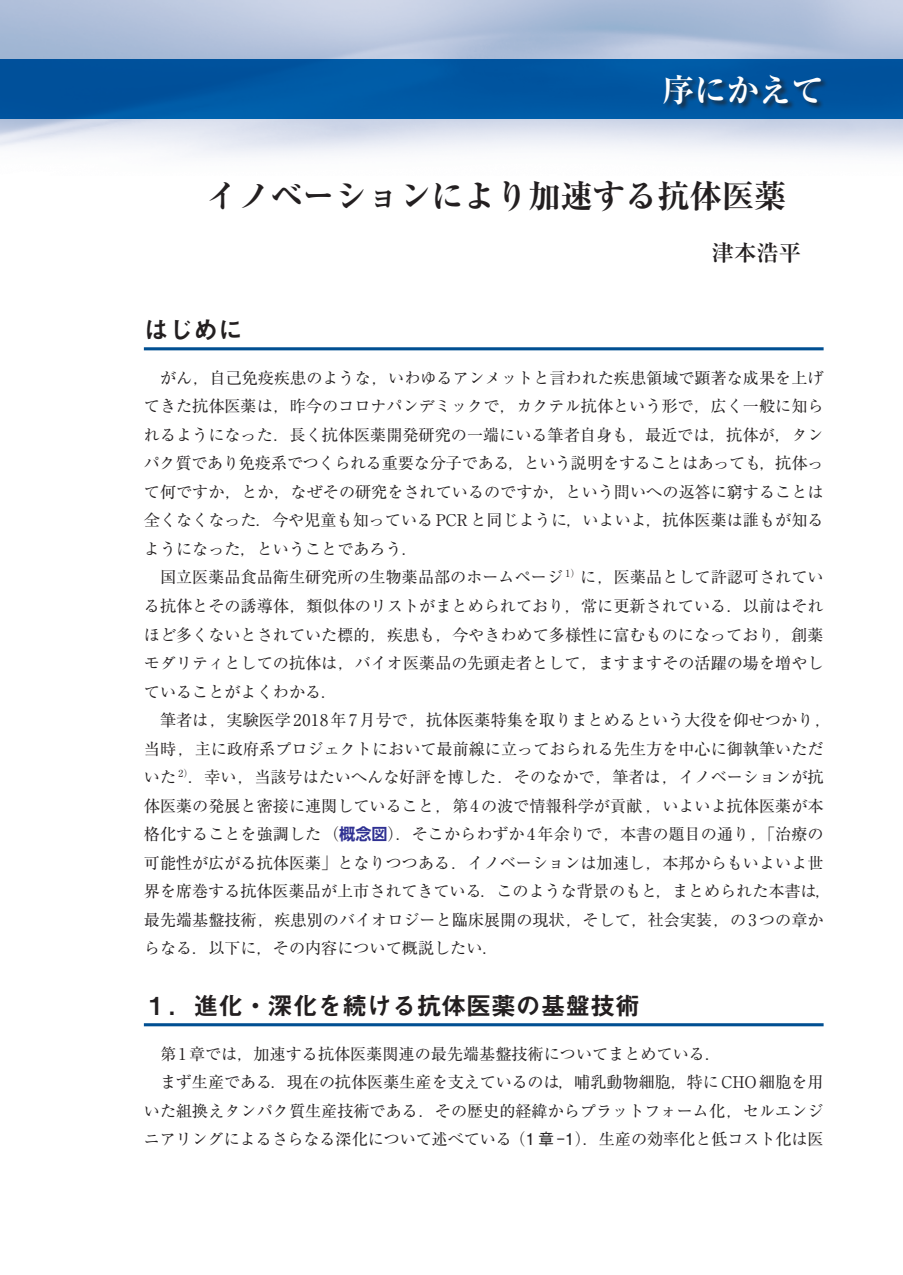
<style>
.page{position:relative;width:903px;height:1275px;background:#fff}
.page>*{position:absolute;margin:0;border:0;box-sizing:border-box;transform-origin:0 0}
.t1{font:700 expanded 32.2px "Ryumin Pr 6";color:#231f20}
.t2{font:700 expanded 32.2px "Ryumin Pr 6";color:#fff}
.t3{font:24.85px "Midashi Go Pr 6 MB31";color:#231f20}
.t4{font:700 22.4px "Ryumin Pr 6";color:#231f20}
.t5{font:16.1px/28.5px "Ryumin Pr 6";color:#231f20;text-align:justify}
.s1{font-family:"UD Shin Go Pr 6 De";font-weight:700;color:#2e3092}
.s2{font-family:"Gothic BBB Pr 6";font-weight:500}
</style>
<div class="page">
<img style="left:0;top:0;width:903px;height:156px">
<hr style="left:144px;top:347px;width:679px;height:3px;background:#004f92">
<hr style="left:144px;top:1023px;width:679px;height:3px;background:#004f92">
<div style="left:0;top:60px;width:903px;height:59px;background:#0056a1"></div>
<div style="left:663px;top:74px;width:165px;height:38px;background:#231f20;opacity:.75"></div>
<h1 class="t2" style="left:662px;top:64px;width:163px">序にかえて</h1>
<h1 class="t1" style="left:206px;top:170px;width:582px">イノベーションにより加速する抗体医薬</h1>
<h3 class="t4" style="left:712px;top:235px;width:91px">津本浩平</h3>
<h2 class="t3" style="left:144px;top:310px;width:101px">はじめに</h2>
<p class="t5" style="left:144px;top:363px;width:681px;text-indent:16px">がん，自己免疫疾患のような，いわゆるアンメットと言われた疾患領域で顕著な成果を上げてきた抗体医薬は，昨今のコロナパンデミックで，カクテル抗体という形で，広く一般に知られるようになった．長く抗体医薬開発研究の一端にいる筆者自身も，最近では，抗体が，タンパク質であり免疫系でつくられる重要な分子である，という説明をすることはあっても，抗体って何ですか，とか，なぜその研究をされているのですか，という問いへの返答に窮することは全くなくなった．今や児童も知っているPCRと同じように，いよいよ，抗体医薬は誰もが知るようになった，ということであろう．</p>
<p class="t5" style="left:144px;top:562px;width:681px;text-indent:16px">国立医薬品食品衛生研究所の生物薬品部のホームページ <sup>1）</sup>に，医薬品として許認可されている抗体とその誘導体，類似体のリストがまとめられており，常に更新されている．以前はそれほど多くないとされていた標的，疾患も，今やきわめて多様性に富むものになっており，創薬モダリティとしての抗体は，バイオ医薬品の先頭走者として，ますますその活躍の場を増やしていることがよくわかる．</p>
<p class="t5" style="left:144px;top:705px;width:689px;text-align:left;text-indent:16px">筆者は，実験医学2018年7月号で，抗体医薬特集を取りまとめるという大役を仰せつかり，当時，主に政府系プロジェクトにおいて最前線に立っておられる先生方を中心に御執筆いただいた <sup>2）</sup>．幸い，当該号はたいへんな好評を博した．そのなかで，筆者は，イノベーションが抗体医薬の発展と密接に連関していること，第4の波で情報科学が貢献，いよいよ抗体医薬が本格化することを強調した（<span class="s1">概念図</span>）．そこからわずか4年余りで，本書の題目の通り，「治療の可能性が広がる抗体医薬」となりつつある．イノベーションは加速し，本邦からもいよいよ世界を席巻する抗体医薬品が上市されてきている．このような背景のもと，まとめられた本書は，最先端基盤技術，疾患別のバイオロジーと臨床展開の現状，そして，社会実装，の3つの章からなる．以下に，その内容について概説したい．</p>
<h2 class="t3" style="left:144px;top:986px;width:498px">１．進化・深化を続ける抗体医薬の基盤技術</h2>
<p class="t5" style="left:160px;top:1039px;width:563px">第1章では，加速する抗体医薬関連の最先端基盤技術についてまとめている．</p>
<p class="t5" style="left:160px;top:1067px;width:665px">まず生産である．現在の抗体医薬生産を支えているのは，哺乳動物細胞，特にCHO細胞を用</p>
<p class="t5" style="left:144px;top:1096px;width:681px">いた組換えタンパク質生産技術である．その歴史的経緯からプラットフォーム化，セルエンジ</p>
<p class="t5" style="left:144px;top:1124px;width:681px">ニアリングによるさらなる深化について述べている（<span class="s2">1 章-1</span>）．生産の効率化と低コスト化は医</p>
</div>
